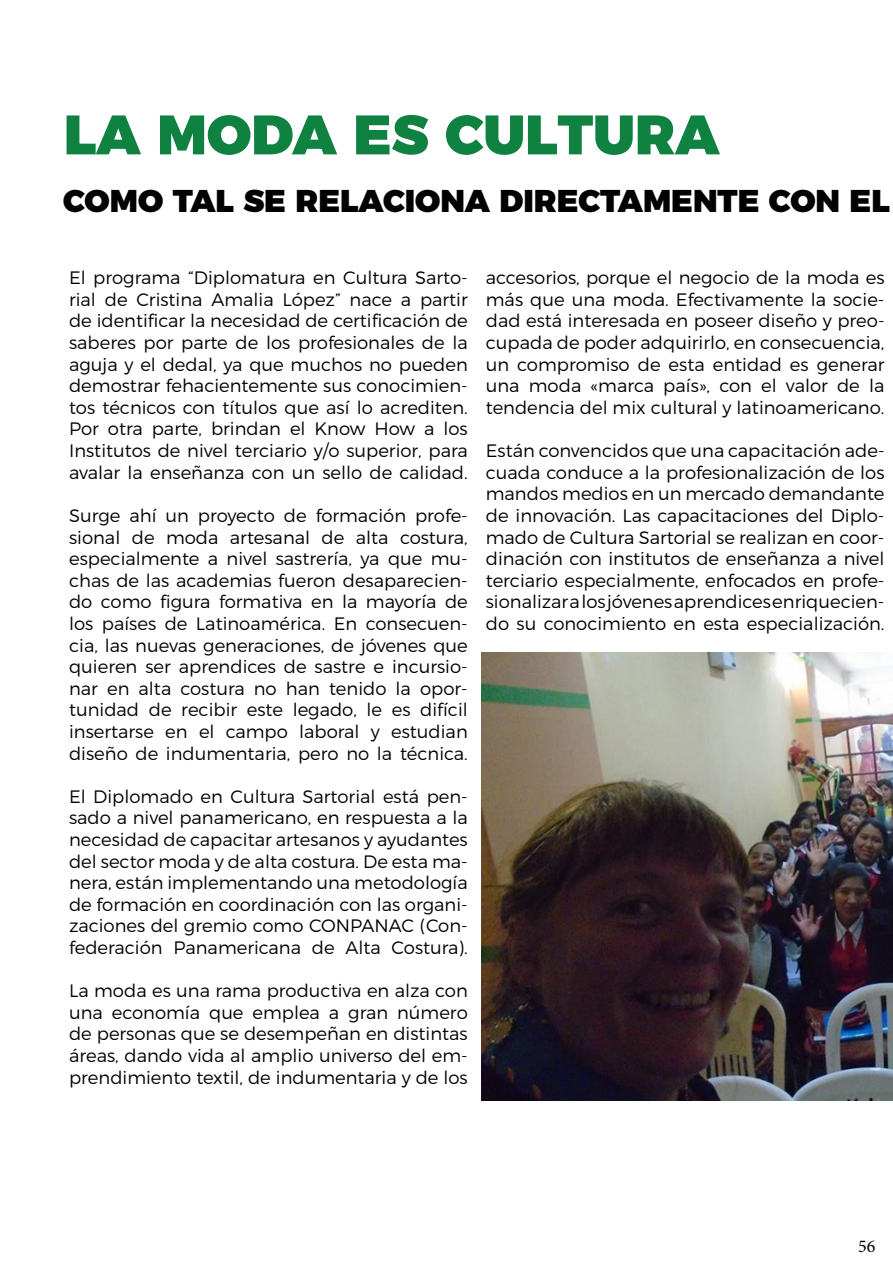
<style>
.page{position:relative;width:893px;height:1263px;background:#fff}
.page>*{position:absolute;margin:0;border:0;box-sizing:border-box;transform-origin:0 0}
.t1{font:900 55.5px "Montserrat";color:#0f8140}
.t2{font:900 31.5px "Montserrat";color:#000101}
.t3{font:300 18px/21.6px "Montserrat";color:#000;text-align:justify}
.t4{font:18px "Minion Pro";color:#000}
</style>
<div class="page">
<img style="left:482px;top:653px;width:411px;height:447px">
<h1 class="t1" style="left:64px;top:88px;width:657px">LA MODA ES CULTURA</h1>
<h2 class="t2" style="left:63px;top:175px;width:828px">COMO TAL SE RELACIONA DIRECTAMENTE CON EL</h2>
<p class="t3" style="left:69px;top:266px;width:400px">El programa “Diplomatura en Cultura Sarto&shy;rial de Cristina Amalia López” nace a partir de identificar la necesidad de certificación de saberes por parte de los profesionales de la aguja y el dedal, ya que muchos no pueden demostrar fehacientemente sus conocimien&shy;tos técnicos con títulos que así lo acrediten.<br>Por otra parte, brindan el Know How a los Institutos de nivel terciario y/o superior, para avalar la enseñanza con un sello de calidad.</p>
<p class="t3" style="left:69px;top:503px;width:400px">Surge ahí un proyecto de formación profe&shy;sional de moda artesanal de alta costura, especialmente a nivel sastrería, ya que mu&shy;chas de las academias fueron desaparecien&shy;do como figura formativa en la mayoría de los países de Latinoamérica. En consecuen&shy;cia, las nuevas generaciones, de jóvenes que quieren ser aprendices de sastre e incursio&shy;nar en alta costura no han tenido la opor&shy;tunidad de recibir este legado, le es difícil insertarse en el campo laboral y estudian diseño de indumentaria, pero no la técnica.</p>
<p class="t3" style="left:69px;top:784px;width:400px">El Diplomado en Cultura Sartorial está pen&shy;sado a nivel panamericano, en respuesta a la necesidad de capacitar artesanos y ayudantes del sector moda y de alta costura. De esta ma&shy;nera, están implementando una metodología de formación en coordinación con las organi&shy;zaciones del gremio como CONPANAC (Con&shy;federación Panamericana de Alta Costura).</p>
<p class="t3" style="left:69px;top:978px;width:400px">La moda es una rama productiva en alza con una economía que emplea a gran número de personas que se desempeñan en distintas áreas, dando vida al amplio universo del em&shy;prendimiento textil, de indumentaria y de los</p>
<p class="t3" style="left:486px;top:266px;width:400px">accesorios, porque el negocio de la moda es más que una moda. Efectivamente la socie&shy;dad está interesada en poseer diseño y preo&shy;cupada de poder adquirirlo, en consecuencia, un compromiso de esta entidad es generar una moda «marca país», con el valor de la tendencia del mix cultural y latinoamericano.</p>
<p class="t3" style="left:486px;top:438px;width:400px">Están convencidos que una capacitación ade&shy;cuada conduce a la profesionalización de los mandos medios en un mercado demandante de innovación. Las capacitaciones del Diplo&shy;mado de Cultura Sartorial se realizan en coor&shy;dinación con institutos de enseñanza a nivel terciario especialmente, enfocados en profe&shy;sionalizar a los jóvenes aprendices enriquecien&shy;do su conocimiento en esta especialización.</p>
<p class="t4" style="left:858px;top:1234px;width:19px">56</p>
</div>
